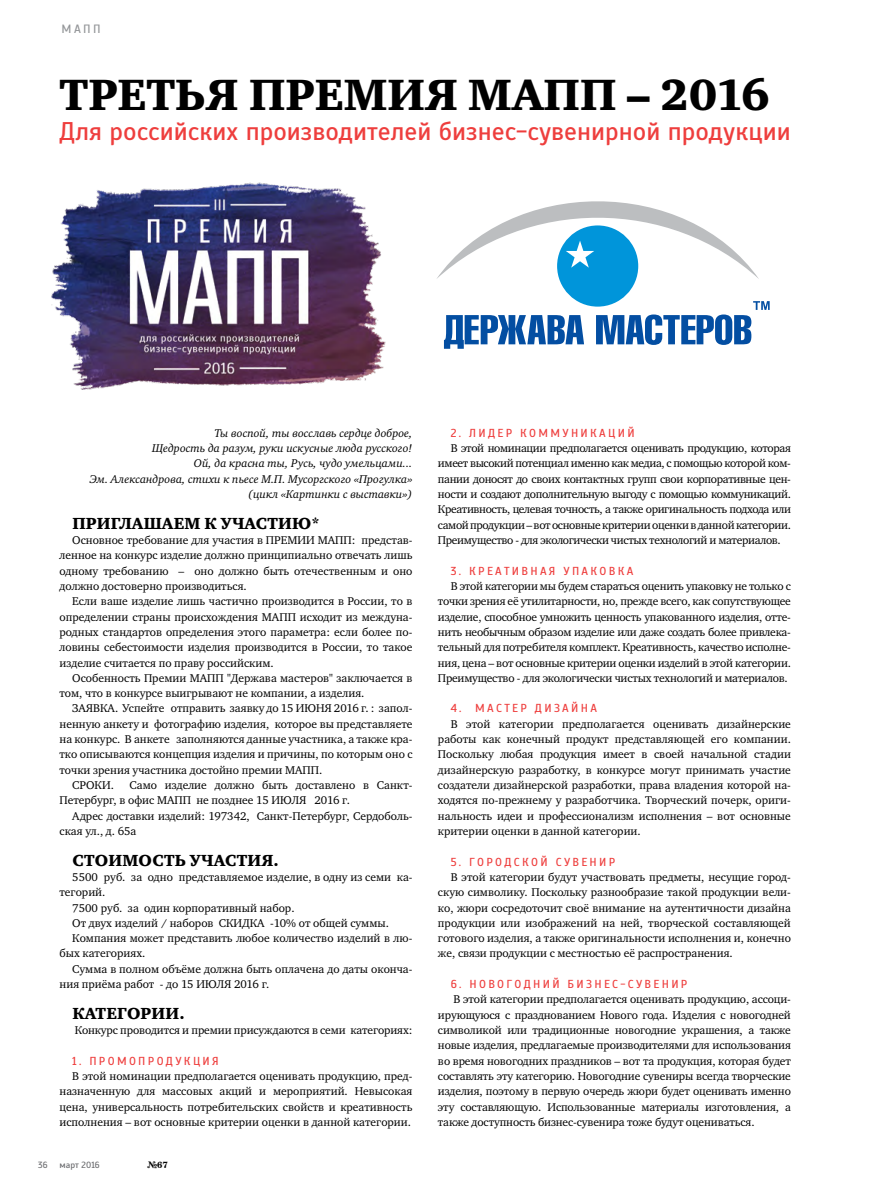
<style>
.page{position:relative;width:893px;height:1191px;background:#fff}
.page>*{position:absolute;margin:0;border:0;box-sizing:border-box;transform-origin:0 0}
.t1{font:45px "Charter ITC Black";color:#000}
.t2{font:25.5px "Scada";color:#ee3e3d}
.t3{font:16.5px "Charter ITC Black";letter-spacing:.01em;color:#000}
.t4{font:16.5px "Charter ITC Black";letter-spacing:.09em;color:#000}
.t5{font:12px "Scada";color:#939598}
.t6{font:11.55px/15.3px "Charter ITC";color:#000;text-align:justify}
.t7{font:italic 11.55px/15.3px "Charter ITC";color:#000;text-align:right}
.t8{font:11.55px "Scada";letter-spacing:.2em;color:#ee3e3d}
.t9{font:9px "Scada";color:#6d6e71}
.t10{font:700 9px "Century Schlbk Cyrillic BT";color:#000}
</style>
<div class="page">
<img style="left:51px;top:182px;width:335px;height:208px">
<svg style="left:444px;top:315px;width:140px;height:34px"></svg>
<div style="left:557px;top:225px;width:81px;height:82px;background:#0095da;border-radius:50%"></div>
<svg style="left:437px;top:201px;width:322px;height:78px"></svg>
<svg style="left:596px;top:301px;width:174px;height:44px"></svg>
<p class="t5" style="left:62px;top:22px;width:22px">Мапп</p>
<h1 class="t1" style="left:60px;top:67px;width:712px">ТРЕТЬЯ ПРЕМИЯ МАПП – 2016</h1>
<h2 class="t2" style="left:60px;top:116px;width:733px">Для российских производителей бизнес-сувенирной продукции</h2>
<p class="t7" style="left:90px;top:425px;width:324px">Ты воспой, ты восславь сердце доброе,<br>Щедрость да разум, руки искусные люда русского!<br>Ой, да красна ты, Русь, чудо умельцами...<br>Эм. Александрова, стихи к пьесе М.П. Мусоргского «Прогулка» (цикл «Картинки с выставки»)</p>
<h3 class="t3" style="left:72px;top:513px;width:26px">Приг</h3>
<h3 class="t4" style="left:119px;top:513px;width:202px">лашаем к участи ю*</h3>
<p class="t6" style="left:60px;top:532px;width:354px;text-indent:13px">Основное требование для участия в ПРЕМИИ МАПП: представ&shy;ленное на конкурс изделие должно принципиально отвечать лишь одному требованию – оно должно быть отечественным и оно должно достоверно производиться.</p>
<p class="t6" style="left:60px;top:593px;width:354px;text-indent:13px">Если ваше изделие лишь частично производится в России, то в определении страны происхождения МАПП исходит из междуна&shy;родных стандартов определения этого параметра: если более по&shy;ловины себестоимости изделия производится в России, то такое изделие считается по праву российским.</p>
<p class="t6" style="left:60px;top:670px;width:354px;text-indent:13px">Особенность Премии МАПП "Держава мастеров" заключается в том, что в конкурсе выигрывают не компании, а изделия.</p>
<p class="t6" style="left:72px;top:701px;width:342px">ЗАЯВКА. Успейте отправить заявку до 15 ИЮНЯ 2016 г. : запол-</p>
<p class="t6" style="left:60px;top:716px;width:354px">ненную анкету и фотографию изделия, которое вы представляете</p>
<p class="t6" style="left:60px;top:731px;width:354px">на конкурс. В анкете заполняются данные участника, а также кра-</p>
<p class="t6" style="left:60px;top:747px;width:354px">тко описываются концепция изделия и причины, по которым оно с</p>
<p class="t6" style="left:60px;top:762px;width:264px">точки зрения участника достойно премии МАПП.</p>
<p class="t6" style="left:72px;top:777px;width:43px">СРОКИ.</p>
<p class="t6" style="left:60px;top:777px;width:354px;text-indent:70px">Само изделие должно быть доставлено в Санкт-<br>Петербург, в офис МАПП не позднее 15 ИЮЛЯ 2016 г.</p>
<p class="t6" style="left:60px;top:808px;width:354px;text-indent:13px">Адрес доставки изделий: 197342, Санкт-Петербург, Сердоболь&shy;ская ул., д. 65а</p>
<h3 class="t3" style="left:72px;top:849px;width:208px">СТОИМОСТЬ УЧАСТИЯ.</h3>
<p class="t6" style="left:72px;top:869px;width:342px">5500 руб. за одно представляемое изделие, в одну из семи ка-</p>
<p class="t6" style="left:60px;top:884px;width:47px">тегорий.</p>
<p class="t6" style="left:72px;top:900px;width:224px">7500 руб. за один корпоративный набор.</p>
<p class="t6" style="left:72px;top:915px;width:318px">От двух изделий / наборов СКИДКА -10% от общей суммы.</p>
<p class="t6" style="left:72px;top:930px;width:342px">Компания может представить любое количество изделий в лю-</p>
<p class="t6" style="left:60px;top:946px;width:87px">бых категориях.</p>
<p class="t6" style="left:72px;top:961px;width:342px">Сумма в полном объёме должна быть оплачена до даты оконча-</p>
<p class="t6" style="left:60px;top:976px;width:211px">ния приёма работ - до 15 ИЮЛЯ 2016 г.</p>
<h3 class="t3" style="left:72px;top:1002px;width:114px">КАТЕГОРИИ.</h3>
<p class="t6" style="left:75px;top:1022px;width:339px">Конкурс проводится и премии присуждаются в семи категориях:</p>
<p class="t8" style="left:72px;top:1054px;width:130px">1. ПРОМОПРОДУКЦИЯ</p>
<p class="t6" style="left:60px;top:1068px;width:354px;text-indent:13px">В этой номинации предполагается оценивать продукцию, пред&shy;назначенную для массовых акций и мероприятий. Невысокая цена, универсальность потребительских свойств и креативность исполнения – вот основные критерии оценки в данной категории.</p>
<p class="t9" style="left:38px;top:1159px;width:11px">36</p>
<p class="t9" style="left:60px;top:1159px;width:42px">март 2016</p>
<p class="t10" style="left:147px;top:1159px;width:22px">№67</p>
<p class="t8" style="left:451px;top:426px;width:167px">2. ЛИ ДЕ Р КОММУНИ КАЦИЙ</p>
<p class="t6" style="left:438px;top:440px;width:354px;text-indent:13px">В этой номинации предполагается оценивать продукцию, которая имеет высокий потенциал именно как медиа, с помощью которой ком&shy;пании доносят до своих контактных групп свои корпоративные цен&shy;ности и создают дополнительную выгоду с помощью коммуникаций.<br>Креативность, целевая точность, а также оригинальность подхода или самой продукции – вот основные критерии оценки в данной категории.<br>Преимущество - для экологически чистых технологий и материалов.</p>
<p class="t8" style="left:451px;top:564px;width:184px">3. КРЕ АТИ ВНАЯ УПАКОВКА</p>
<p class="t6" style="left:438px;top:578px;width:354px;text-indent:13px">В этой категории мы будем стараться оценить упаковку не только с точки зрения её утилитарности, но, прежде всего, как сопутствующее изделие, способное умножить ценность упакованного изделия, отте&shy;нить необычным образом изделие или даже создать более привлека&shy;тельный для потребителя комплект. Креативность, качество исполне&shy;ния, цена – вот основные критерии оценки изделий в этой категории.<br>Преимущество - для экологически чистых технологий и материалов.</p>
<p class="t8" style="left:451px;top:701px;width:148px">4. МАСТЕ Р ДИ ЗАЙ НА</p>
<p class="t6" style="left:438px;top:716px;width:354px;text-indent:13px">В этой категории предполагается оценивать дизайнерские работы как конечный продукт представляющей его компании.<br>Поскольку любая продукция имеет в своей начальной стадии дизайнерскую разработку, в конкурсе могут принимать участие создатели дизайнерской разработки, права владения которой на&shy;ходятся по-прежнему у разработчика. Творческий почерк, ориги&shy;нальность идеи и профессионализм исполнения – вот основные критерии оценки в данной категории.</p>
<p class="t8" style="left:451px;top:855px;width:166px">5. ГОРОДСКОЙ СУВЕ НИ Р</p>
<p class="t6" style="left:438px;top:869px;width:354px;text-indent:13px">В этой категории будут участвовать предметы, несущие город&shy;скую символику. Поскольку разнообразие такой продукции вели&shy;ко, жюри сосредоточит своё внимание на аутентичности дизайна продукции или изображений на ней, творческой составляющей готового изделия, а также оригинальности исполнения и, конечно же, связи продукции с местностью её распространения.</p>
<p class="t8" style="left:451px;top:977px;width:101px">6. НОВОГОДНИЙ</p>
<p class="t8" style="left:568px;top:977px;width:121px">БИ ЗНЕ С-СУВЕ НИ Р</p>
<p class="t6" style="left:438px;top:991px;width:354px;text-indent:16px">В этой категории предполагается оценивать продукцию, ассоци&shy;ирующуюся с празднованием Нового года. Изделия с новогодней символикой или традиционные новогодние украшения, а также новые изделия, предлагаемые производителями для использования во время новогодних праздников – вот та продукция, которая будет составлять эту категорию. Новогодние сувениры всегда творческие изделия, поэтому в первую очередь жюри будет оценивать именно эту составляющую. Использованные материалы изготовления, а также доступность бизнес-сувенира тоже будут оцениваться.</p>
</div>
